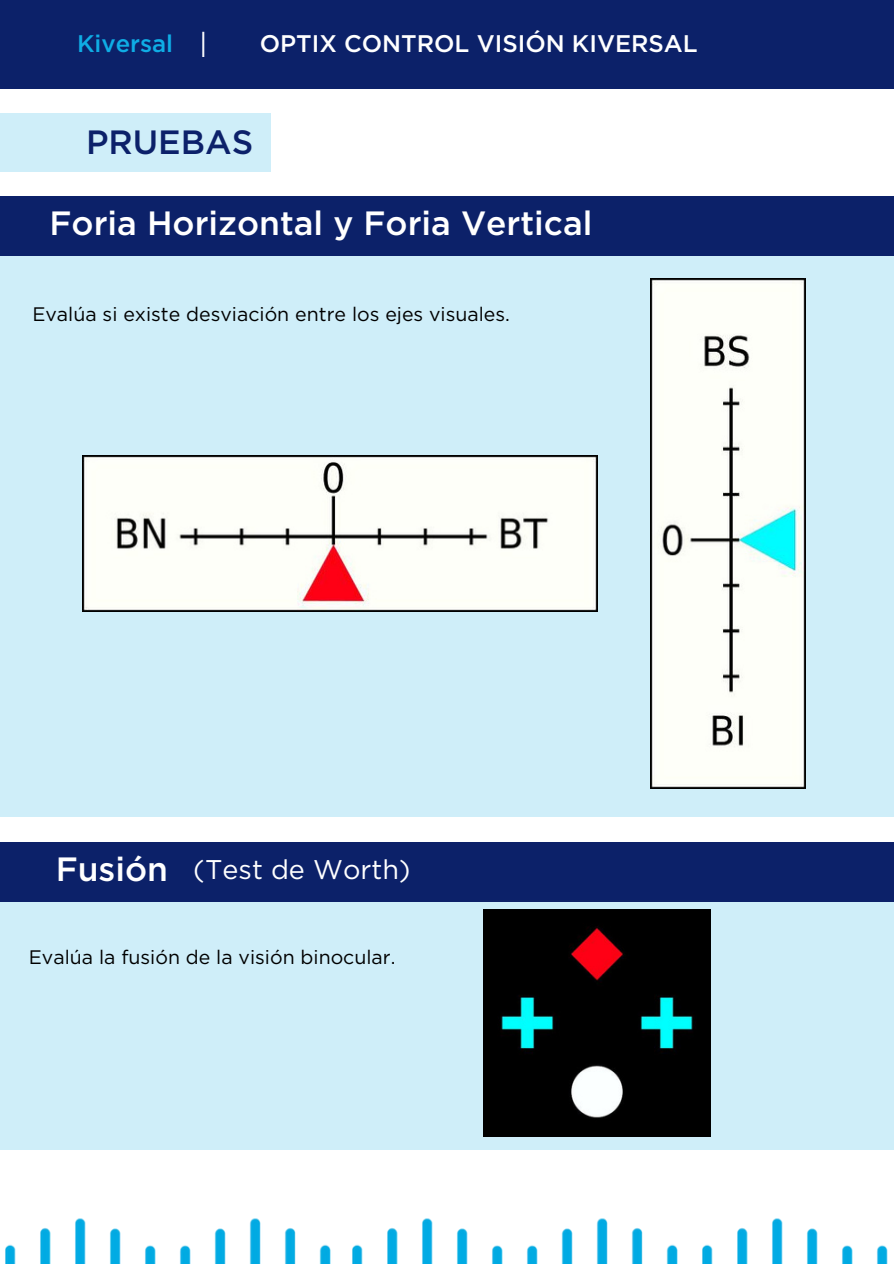
<style>
.page{position:relative;width:894px;height:1264px;background:#fff}
.page>*{position:absolute;margin:0;border:0;box-sizing:border-box;transform-origin:0 0}
.t1{font:300 36px "Gotham";color:#fff}
.t2{font:500 33.6px "Gotham";color:#fff}
.t3{font:500 33.6px "Gotham";color:#0c216a}
.t4{font:27px "Gotham";color:#fff}
.t5{font:500 24px "Gotham";color:#fff}
.t6{font:500 24px "Gotham";color:#0fade5}
.t7{font:19.5px "Gotham";color:#000}
</style>
<div class="page">
<img style="left:737px;top:1218px;width:151px;height:45px">
<img style="left:387px;top:1218px;width:326px;height:45px">
<img style="left:5px;top:1218px;width:358px;height:45px">
<div style="left:0;top:0;width:893px;height:89px;background:#0c2169"></div>
<div style="left:0;top:113px;width:270px;height:58px;background:#cfeef9"></div>
<div style="left:0;top:196px;width:893px;height:621px;background:#cfeef9"></div>
<div style="left:0;top:196px;width:893px;height:60px;background:#0c2169"></div>
<img style="left:82px;top:455px;width:515px;height:156px">
<img style="left:650px;top:279px;width:155px;height:509px">
<div style="left:0;top:842px;width:893px;height:307px;background:#cfeef9"></div>
<div style="left:0;top:842px;width:893px;height:59px;background:#0c2169"></div>
<img style="left:483px;top:909px;width:227px;height:227px">
<p class="t6" style="left:77px;top:32px;width:97px">Kiversal</p>
<p class="t1" style="left:198px;top:28px;width:11px">I</p>
<p class="t5" style="left:259px;top:32px;width:439px">OPTIX CONTROL VISIÓN KIVERSAL</p>
<p class="t3" style="left:86px;top:127px;width:169px">PRUEBAS</p>
<p class="t2" style="left:49px;top:208px;width:544px">Foria Horizontal y Foria Vertical</p>
<p class="t7" style="left:32px;top:305px;width:479px">Evalúa si existe desviación entre los ejes visuales.</p>
<p class="t2" style="left:56px;top:854px;width:114px">Fusión</p>
<p class="t4" style="left:193px;top:857px;width:219px">(Test de Worth)</p>
<p class="t7" style="left:29px;top:947px;width:368px">Evalúa la fusión de la visión binocular.</p>
</div>
